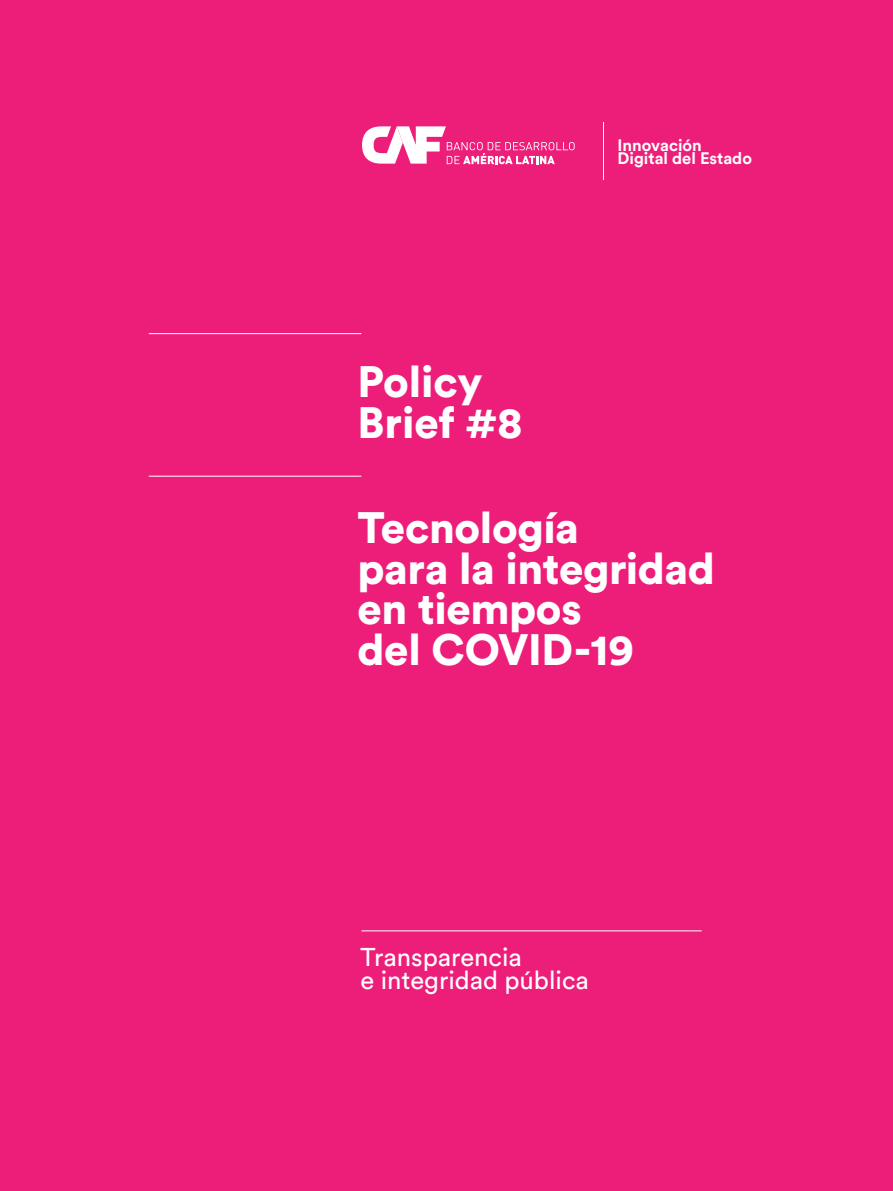
<style>
.page{position:relative;width:893px;height:1191px;background:#ed1e79}
.page>*{position:absolute;margin:0;border:0;box-sizing:border-box;transform-origin:0 0}
.t1{font:900 43.5px/40.5px "Circular Std";letter-spacing:-.01em;color:#fff}
.t2{font:25.5px/22.5px "Circular Std";color:#fff}
.t3{font:700 16.5px/13.5px "Circular Std";color:#fff}
</style>
<div class="page">
<hr style="left:149px;top:476px;width:212px;height:1px;background:#fff">
<hr style="left:361px;top:930px;width:341px;height:1px;background:#fff">
<hr style="left:149px;top:333px;width:212px;height:1px;background:#fff">
<svg style="left:362px;top:126px;width:213px;height:38px"></svg>
<hr style="left:603px;top:122px;width:1px;height:57px;background:#fff">
<p class="t1" style="left:358px;top:361px;width:166px">Policy<br>Brief #8</p>
<p class="t3" style="left:617px;top:138px;width:136px">Innovación<br>Digital del Estado</p>
<p class="t1" style="left:358px;top:506px;width:359px">Tecnología<br>para la integridad en tiempos<br>del COVID-19</p>
<p class="t2" style="left:361px;top:945px;width:230px">Transparencia<br>e integridad pública</p>
</div>
